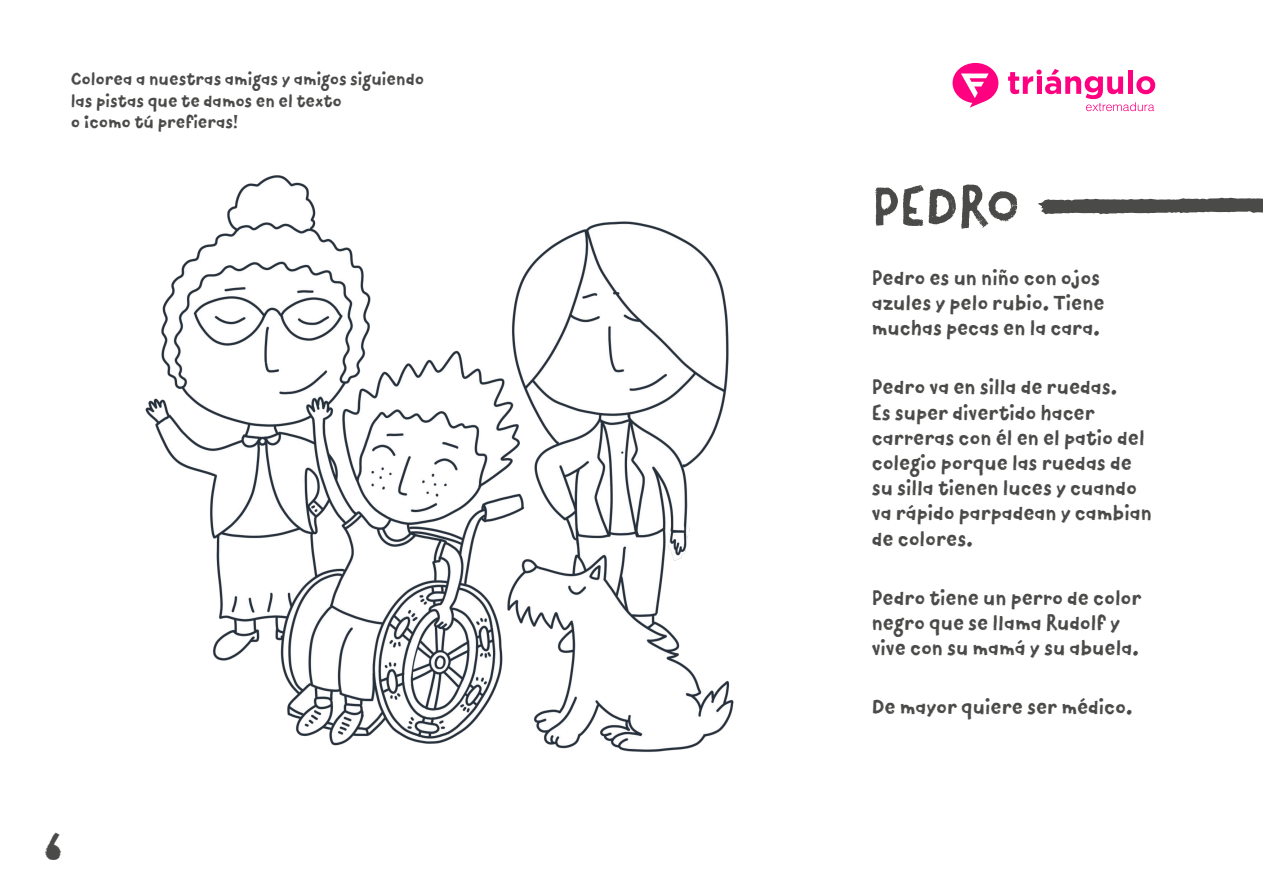
<style>
.page{position:relative;width:1263px;height:893px;background:#fff}
.page>*{position:absolute;margin:0;border:0;box-sizing:border-box;transform-origin:0 0}
.nombre{font:54px "Canvas Text Sans";color:#4a4a49}
.t1{font:39px "Canvas Text Serif Fill";color:#4a4a49}
.t2{font:21px/25.2px "Canvas Text Sans";color:#4a4a49}
.t3{font:18px/21.6px "Canvas Text Sans";color:#4a4a49}
</style>
<div class="page">
<img style="left:145px;top:62px;width:1118px;height:690px">
<p class="t3" style="left:71px;top:68px;width:355px">Colorea a nuestras amigas y amigos siguiendo las pistas que te damos en el texto<br>o ¡como tú prefieras!</p>
<h2 class="t1" style="left:44px;top:823px;width:19px">6</h2>
<p class="nombre" style="left:872px;top:175px;width:150px">PEDRO</p>
<p class="t2" style="left:872px;top:265px;width:234px">Pedro es un niño con ojos azules y pelo rubio. Tiene muchas pecas en la cara.</p>
<p class="t2" style="left:872px;top:374px;width:282px">Pedro va en silla de ruedas.<br>Es super divertido hacer carreras con él en el patio del colegio porque las ruedas de su silla tienen luces y cuando va rápido parpadean y cambian de colores.</p>
<p class="t2" style="left:872px;top:585px;width:271px">Pedro tiene un perro de color negro que se llama Rudolf y vive con su mamá y su abuela.</p>
<p class="t2" style="left:872px;top:694px;width:262px">De mayor quiere ser médico.</p>
</div>
